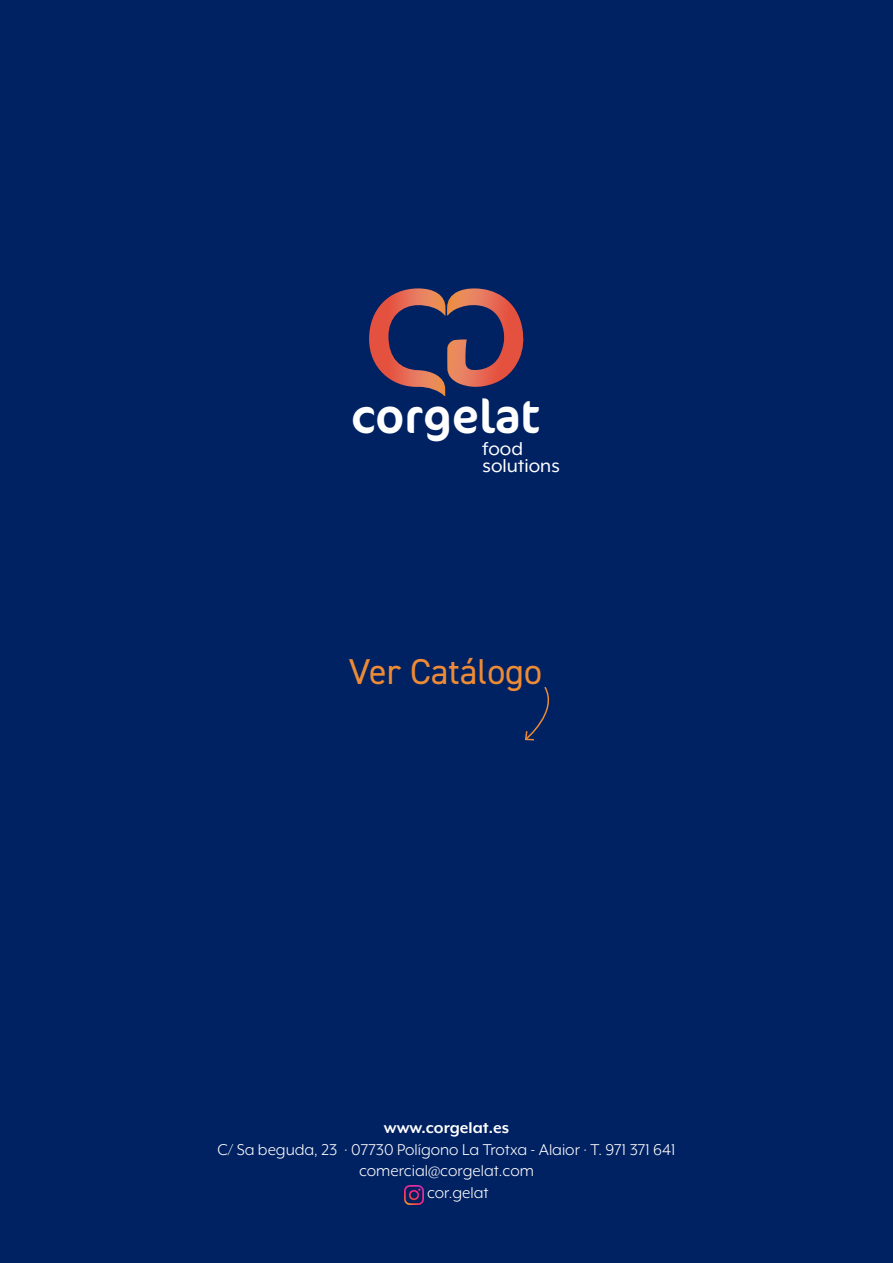
<style>
.page{position:relative;width:893px;height:1263px;background:#002162}
.page>*{position:absolute;margin:0;border:0;box-sizing:border-box;transform-origin:0 0}
.t1{font:48px "Cocon Pro";color:#fff}
.t2{font:36px "DIN2014";color:#ed8b36}
.t3{font:21.45px/16.4px "Mr Eaves XL Mod OT";color:#fff}
.t4{font:18px "Mr Eaves XL Mod OT";color:#fff}
.t5{font:700 18px "Mr Eaves XL Mod OT";color:#fff}
</style>
<div class="page">
<img style="left:404px;top:1185px;width:20px;height:19px">
<svg style="left:525px;top:687px;width:25px;height:54px"></svg>
<svg style="left:369px;top:288px;width:155px;height:108px"></svg>
<h1 class="t1" style="left:351px;top:385px;width:190px">corgelat</h1>
<p class="t3" style="left:483px;top:441px;width:79px">food solutions</p>
<p class="t2" style="left:349px;top:649px;width:194px">Ver Catálogo</p>
<p class="t5" style="left:384px;top:1119px;width:127px">www.corgelat.es</p>
<p class="t4" style="left:217px;top:1140px;width:460px">C/ Sa beguda, 23 · 07730 Polígono La Trotxa - Alaior · T. 971 371 641</p>
<p class="t4" style="left:359px;top:1162px;width:176px">comercial@corgelat.com</p>
<p class="t4" style="left:427px;top:1184px;width:63px">cor.gelat</p>
</div>
